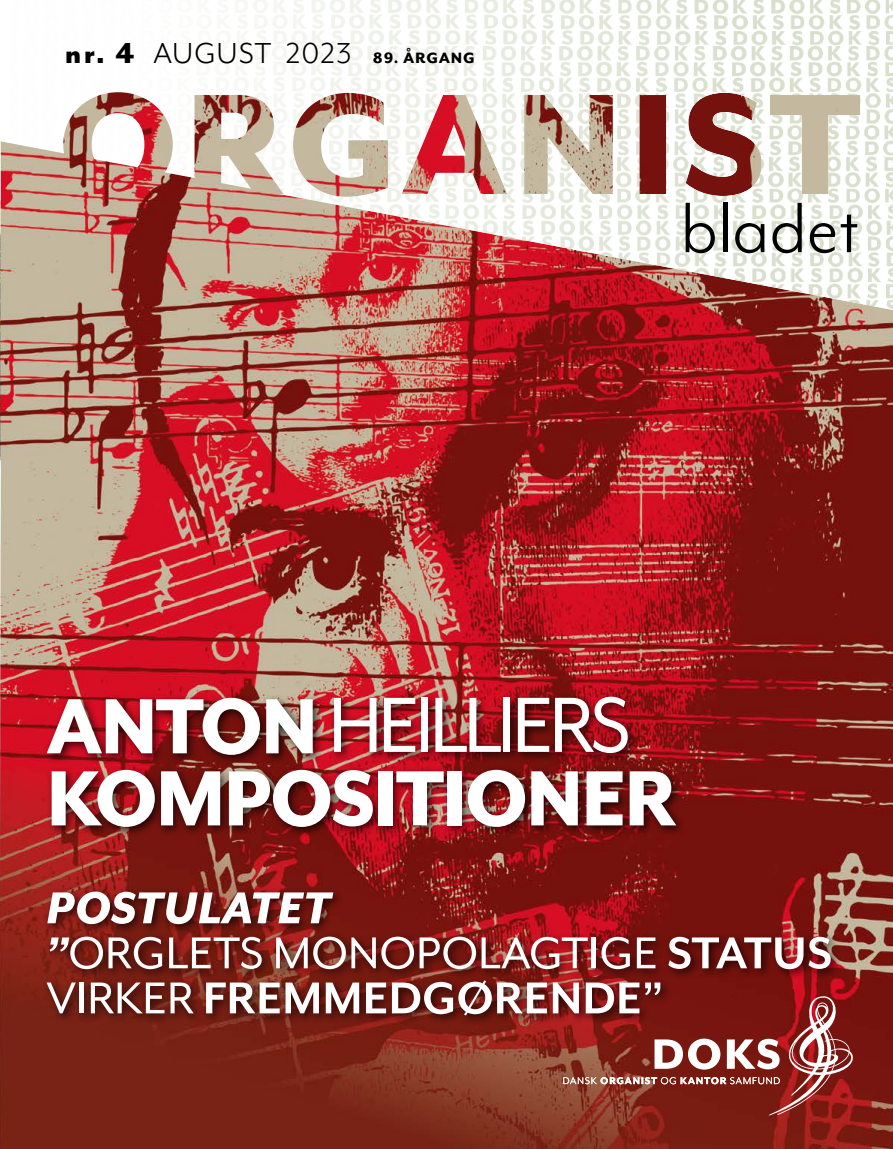
<style>
.page{position:relative;width:893px;height:1149px;background:#fff}
.page>*{position:absolute;margin:0;border:0;box-sizing:border-box;transform-origin:0 0}
.t1{font:800 90px/73.5px "Mr Eaves Mod OT";letter-spacing:-.03em;color:#fff;scale:.96 1}
.t2{font:82.35px "Mr Eaves Mod OT";letter-spacing:-.01em;color:#000}
.t3{font:51.3px/45px "Mr Eaves Mod OT";color:#fff}
.t4{font:33.3px "Mr Eaves San OT";letter-spacing:.03em;color:#000}
.s1{font-family:"Mr Eaves Mod OT";font-weight:800}
.s2{font-weight:800;font-size:17.25px}
.s3{font-weight:400}
.s4{font-weight:800;font-style:italic}
.s5{font-weight:700}
</style>
<div class="page">
<img style="left:1px;top:314px;width:892px;height:834px">
<img style="left:1px;top:141px;width:892px;height:173px">
<img style="left:11px;top:0;width:882px;height:310px">
<div style="left:43px;top:691px;width:799px;height:334px;background:#000;opacity:.75"></div>
<svg style="left:563px;top:995px;width:300px;height:120px;background:#903a33"></svg>
<p class="t4" style="left:65px;top:35px;width:412px"><span class="s1">nr. 4</span> AUGUST 2023 <span class="s2">89. ÅRGANG</span></p>
<h2 class="t2" style="left:680px;top:183px;width:181px">bladet</h2>
<h1 class="t1" style="left:46px;top:689px;width:657px">ANTON <span class="s3">HEILLIERS<br></span>KOMPOSITIONER</h1>
<p class="t3" style="left:46px;top:885px;width:788px"><span class="s4">POSTULATET<br>”</span>ORGLETS MONOPOLAGTIGE <span class="s5">STATUS<br></span>VIRKER <span class="s5">FREMMEDGØRENDE”</span></p>
</div>
